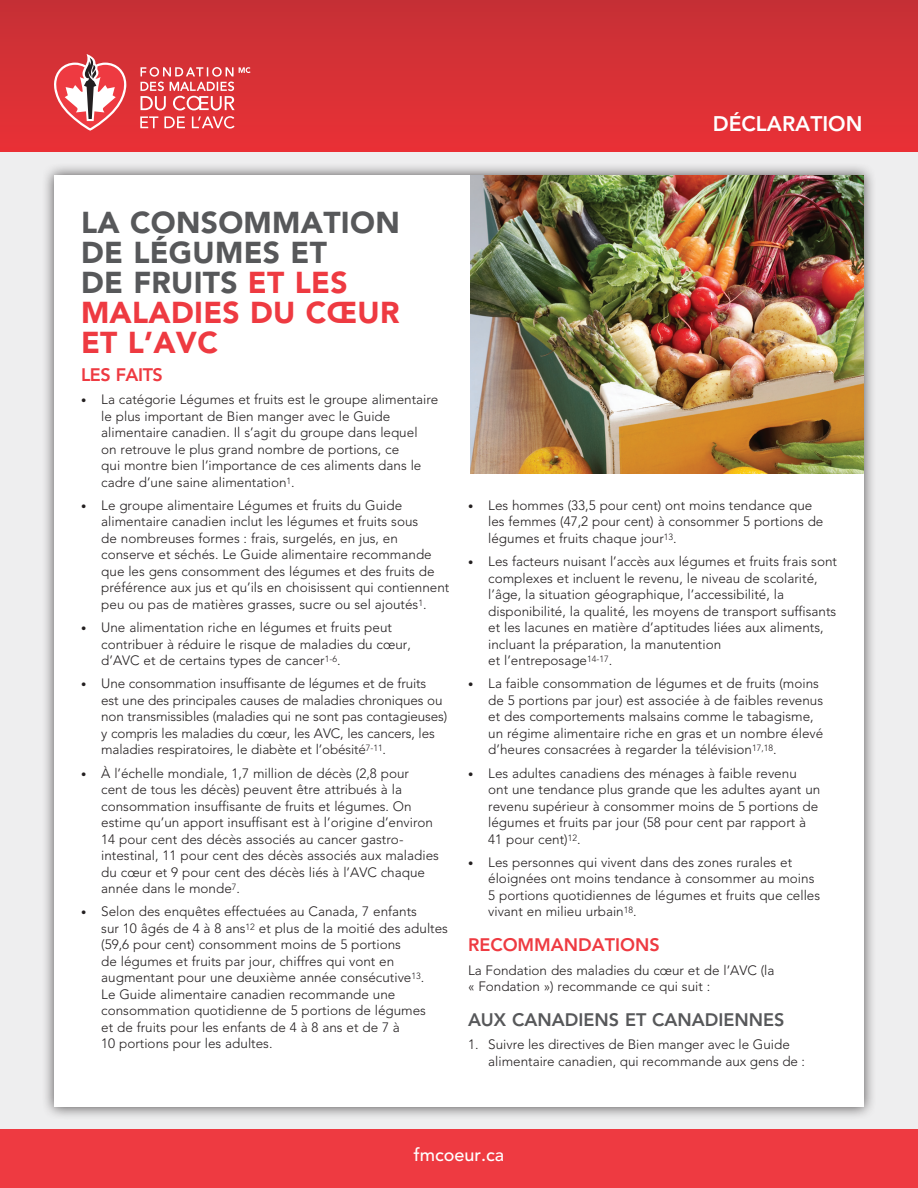
<style>
.page{position:relative;width:918px;height:1188px;background:#eeeeef}
.page>*{position:absolute;margin:0;border:0;box-sizing:border-box;transform-origin:0 0}
.HEAD{font:900 30px/30px "Avenir";letter-spacing:.01em;color:#57585a}
.t1{font:800 21px "Avenir";color:#fff}
.SUBHEAD_NEW{font:800 18px "Avenir";color:#57585a}
.HEAD-2{font:800 18px "Avenir";color:#ee3a41}
.bodycopy{font:500 18px "Avenir";color:#fff}
.HEAD-3{font:800 18px "Avenir";letter-spacing:-.025em;color:#ee3a41}
.BULLET_LIST{font:300 13.5px/16.5px "Avenir";color:#231f20}
.NUMBER_LIST_START{font:300 13.5px/16.5px "Avenir";color:#231f20}
.bodycopy-2{font:300 13.5px/16.5px "Avenir";color:#231f20}
.s1{color:#ee3a41}
.s2{font-size:10.5px}
</style>
<div class="page">
<div style="left:42px;top:163px;width:835px;height:957px;background:#231f20;opacity:.75"></div>
<div style="left:54px;top:176px;width:810px;height:931px;background:#fff"></div>
<div style="left:0;top:1129px;width:918px;height:59px;background:#ee3a41"></div>
<div style="left:0;top:0;width:918px;height:151px;background:linear-gradient(to bottom,#c53036,#e93136)"></div>
<img style="left:471px;top:176px;width:393px;height:297px">
<svg style="left:54px;top:54px;width:72px;height:77px"></svg>
<svg style="left:140px;top:67px;width:111px;height:62px"></svg>
<p class="t1" style="left:713px;top:111px;width:151px">DÉCLARATION</p>
<p class="HEAD" style="left:81px;top:207px;width:320px">LA CONSOMMATION<br>DE LÉGUMES ET<br>DE FRUITS <span class="s1">ET LES<br>MALADIES DU CŒUR<br>ET L’AVC</span></p>
<p class="HEAD-3" style="left:81px;top:364px;width:83px">LES FAITS</p>
<p class="BULLET_LIST" style="left:101px;top:391px;width:339px;text-indent:-20px"><span class="s2">•</span> La catégorie Légumes et fruits est le groupe alimentaire le plus important de Bien manger avec le Guide alimentaire canadien. Il s’agit du groupe dans lequel<br>on retrouve le plus grand nombre de portions, ce<br>qui montre bien l’importance de ces aliments dans le cadre d’une saine alimentation<sup>1</sup>.</p>
<p class="BULLET_LIST" style="left:101px;top:497px;width:350px;text-indent:-20px"><span class="s2">•</span> Le groupe alimentaire Légumes et fruits du Guide alimentaire canadien inclut les légumes et fruits sous<br>de nombreuses formes : frais, surgelés, en jus, en conserve et séchés. Le Guide alimentaire recommande que les gens consomment des légumes et des fruits de préférence aux jus et qu’ils en choisissent qui contiennent peu ou pas de matières grasses, sucre ou sel ajoutés<sup>1</sup>.</p>
<p class="BULLET_LIST" style="left:101px;top:619px;width:311px;text-indent:-20px"><span class="s2">•</span> Une alimentation riche en légumes et fruits peut contribuer à réduire le risque de maladies du cœur, d’AVC et de certains types de cancer<sup>1-6</sup>.</p>
<p class="BULLET_LIST" style="left:101px;top:675px;width:348px;text-indent:-20px"><span class="s2">•</span> Une consommation insuffisante de légumes et de fruits<br>est une des principales causes de maladies chroniques ou non transmissibles (maladies qui ne sont pas contagieuses) y compris les maladies du cœur, les AVC, les cancers, les maladies respiratoires, le diabète et l’obésité<sup>7-11</sup>.</p>
<p class="BULLET_LIST" style="left:101px;top:765px;width:339px;text-indent:-20px"><span class="s2">•</span> À l’échelle mondiale, 1,7 million de décès (2,8 pour<br>cent de tous les décès) peuvent être attribués à la consommation insuffisante de fruits et légumes. On estime qu’un apport insuffisant est à l’origine d’environ 14 pour cent des décès associés au cancer gastro&shy;intestinal, 11 pour cent des décès associés aux maladies du cœur et 9 pour cent des décès liés à l’AVC chaque année dans le monde<sup>7</sup>.</p>
<p class="BULLET_LIST" style="left:101px;top:903px;width:348px;text-indent:-20px"><span class="s2">•</span> Selon des enquêtes effectuées au Canada, 7 enfants<br>sur 10 âgés de 4 à 8 ans<sup>12</sup> et plus de la moitié des adultes (59,6 pour cent) consomment moins de 5 portions<br>de légumes et fruits par jour, chiffres qui vont en augmentant pour une deuxième année consécutive<sup>13</sup>.<br>Le Guide alimentaire canadien recommande une consommation quotidienne de 5 portions de légumes<br>et de fruits pour les enfants de 4 à 8 ans et de 7 à<br>10 portions pour les adultes.</p>
<p class="BULLET_LIST" style="left:488px;top:497px;width:337px;text-indent:-20px"><span class="s2">•</span> Les hommes (33,5 pour cent) ont moins tendance que les femmes (47,2 pour cent) à consommer 5 portions de légumes et fruits chaque jour<sup>13</sup>.</p>
<p class="BULLET_LIST" style="left:488px;top:553px;width:350px;text-indent:-20px"><span class="s2">•</span> Les facteurs nuisant l’accès aux légumes et fruits frais sont complexes et incluent le revenu, le niveau de scolarité, l’âge, la situation géographique, l’accessibilité, la disponibilité, la qualité, les moyens de transport suffisants et les lacunes en matière d’aptitudes liées aux aliments, incluant la préparation, la manutention<br>et l’entreposage<sup>14-17</sup>.</p>
<p class="BULLET_LIST" style="left:488px;top:675px;width:337px;text-indent:-20px"><span class="s2">•</span> La faible consommation de légumes et de fruits (moins de 5 portions par jour) est associée à de faibles revenus et des comportements malsains comme le tabagisme, un régime alimentaire riche en gras et un nombre élevé d’heures consacrées à regarder la télévision<sup>17,18</sup>.</p>
<p class="BULLET_LIST" style="left:488px;top:765px;width:334px;text-indent:-20px"><span class="s2">•</span> Les adultes canadiens des ménages à faible revenu<br>ont une tendance plus grande que les adultes ayant un revenu supérieur à consommer moins de 5 portions de légumes et fruits par jour (58 pour cent par rapport à 41 pour cent)<sup>12</sup>.</p>
<p class="BULLET_LIST" style="left:488px;top:854px;width:333px;text-indent:-20px"><span class="s2">•</span> Les personnes qui vivent dans des zones rurales et éloignées ont moins tendance à consommer au moins 5 portions quotidiennes de légumes et fruits que celles vivant en milieu urbain<sup>18</sup>.</p>
<p class="HEAD-2" style="left:468px;top:934px;width:193px">RECOMMANDATIONS</p>
<p class="bodycopy-2" style="left:468px;top:962px;width:308px">La Fondation des maladies du cœur et de l’AVC (la « Fondation ») recommande ce qui suit :</p>
<p class="SUBHEAD_NEW" style="left:468px;top:1009px;width:318px">AUX CANADIENS ET CANADIENNES</p>
<p class="NUMBER_LIST_START" style="left:488px;top:1037px;width:318px;text-indent:-20px">1. Suivre les directives de Bien manger avec le Guide alimentaire canadien, qui recommande aux gens de :</p>
<p class="bodycopy" style="left:414px;top:1145px;width:92px">fmcoeur.ca</p>
</div>
